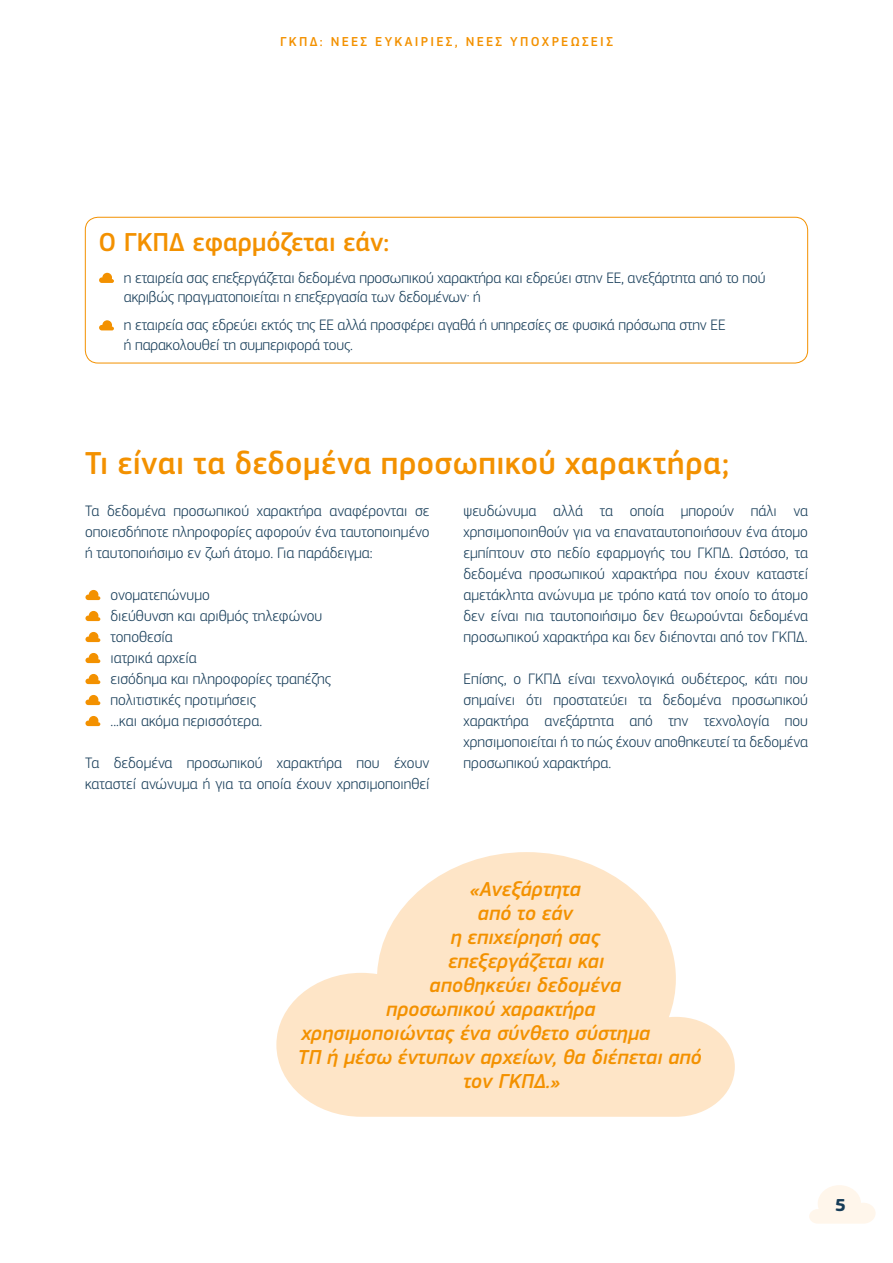
<style>
.page{position:relative;width:893px;height:1263px;background:#fff}
.page>*{position:absolute;margin:0;border:0;box-sizing:border-box;transform-origin:0 0}
.Title_2{font:500 33px "EC Square Sans Pro";letter-spacing:.01em;color:#f39100}
.Box_Title{font:500 27px "EC Square Sans Pro";color:#f39100}
.t1{font:italic 500 21px "EC Square Sans Pro";color:#f39100}
.t2{font:700 18px "EC Square Sans Pro";color:#163c58}
.Body{font:300 15.75px/21px "EC Square Sans Pro";color:#163c58}
.t3{font:500 13.5px "EC Square Sans Pro";letter-spacing:.17em;color:#f39100}
</style>
<div class="page">
<svg style="left:809px;top:1185px;width:67px;height:39px"></svg>
<svg style="left:276px;top:852px;width:459px;height:265px;fill:#fee5c7"></svg>
<div style="left:85px;top:217px;width:723px;height:146px;border:1px solid #f39100;border-radius:13px"></div>
<svg style="left:99px;top:273px;width:15px;height:10px"></svg>
<svg style="left:99px;top:320px;width:15px;height:10px"></svg>
<svg style="left:85px;top:590px;width:15px;height:10px"></svg>
<svg style="left:85px;top:611px;width:15px;height:10px"></svg>
<svg style="left:85px;top:632px;width:15px;height:10px"></svg>
<svg style="left:85px;top:653px;width:15px;height:10px"></svg>
<svg style="left:85px;top:674px;width:15px;height:10px"></svg>
<svg style="left:85px;top:695px;width:15px;height:10px"></svg>
<svg style="left:85px;top:716px;width:15px;height:10px"></svg>
<p class="t3" style="left:280px;top:34px;width:334px">ΓΚΠΔ: ΝΈ ΕΣ ΕΥΚΑΙΡΊ ΕΣ, ΝΈ ΕΣ ΥΠΟΧΡΕΏΣΕΙΣ</p>
<h2 class="Box_Title" style="left:98px;top:226px;width:292px">Ο ΓΚΠΔ εφαρμόζεται εάν:</h2>
<p class="Body" style="left:124px;top:268px;width:643px;line-height:19.5px">η εταιρεία σας επεξεργάζεται δεδομένα προσωπικού χαρακτήρα και εδρεύει στην ΕΕ, ανεξάρτητα από το πού ακριβώς πραγματοποιείται η επεξεργασία των δεδομένων· ή</p>
<p class="Body" style="left:124px;top:315px;width:603px;line-height:19.5px">η εταιρεία σας εδρεύει εκτός της ΕΕ αλλά προσφέρει αγαθά ή υπηρεσίες σε φυσικά πρόσωπα στην ΕΕ ή παρακολουθεί τη συμπεριφορά τους.</p>
<h2 class="Title_2" style="left:85px;top:444px;width:645px">Τι είναι τα δεδομένα προσωπικού χαρακτήρα;</h2>
<p class="Body" style="left:85px;top:500px;width:346px;text-align:justify">Τα δεδομένα προσωπικού χαρακτήρα αναφέρονται σε οποιεσδήποτε πληροφορίες αφορούν ένα ταυτοποιημένο ή ταυτοποιήσιμο εν ζωή άτομο. Για παράδειγμα:</p>
<p class="Body" style="left:111px;top:584px;width:101px">ονοματεπώνυμο</p>
<p class="Body" style="left:111px;top:605px;width:213px">διεύθυνση και αριθμός τηλεφώνου</p>
<p class="Body" style="left:111px;top:626px;width:64px">τοποθεσία</p>
<p class="Body" style="left:111px;top:647px;width:88px">ιατρικά αρχεία</p>
<p class="Body" style="left:111px;top:668px;width:222px">εισόδημα και πληροφορίες τραπέζης</p>
<p class="Body" style="left:111px;top:689px;width:147px">πολιτιστικές προτιμήσεις</p>
<p class="Body" style="left:111px;top:710px;width:152px">... και ακόμα περισσότερα.</p>
<p class="Body" style="left:85px;top:752px;width:346px">Τα δεδομένα προσωπικού χαρακτήρα που έχουν καταστεί ανώνυμα ή για τα οποία έχουν χρησιμοποιηθεί</p>
<p class="Body" style="left:464px;top:500px;width:346px;text-align:justify">ψευδώνυμα αλλά τα οποία μπορούν πάλι να χρησιμοποιηθούν για να επαναταυτοποιήσουν ένα άτομο εμπίπτουν στο πεδίο εφαρμογής του ΓΚΠΔ. Ωστόσο, τα δεδομένα προσωπικού χαρακτήρα που έχουν καταστεί αμετάκλητα ανώνυμα με τρόπο κατά τον οποίο το άτομο δεν είναι πια ταυτοποιήσιμο δεν θεωρούνται δεδομένα προσωπικού χαρακτήρα και δεν διέπονται από τον ΓΚΠΔ.</p>
<p class="Body" style="left:464px;top:668px;width:346px;text-align:justify">Επίσης, ο ΓΚΠΔ είναι τεχνολογικά ουδέτερος, κάτι που σημαίνει ότι προστατεύει τα δεδομένα προσωπικού χαρακτήρα ανεξάρτητα από την τεχνολογία που χρησιμοποιείται ή το πώς έχουν αποθηκευτεί τα δεδομένα προσωπικού χαρακτήρα.</p>
<h3 class="t1" style="left:470px;top:877px;width:113px">«Ανεξάρτητα</h3>
<h3 class="t1" style="left:478px;top:901px;width:97px">από το εάν</h3>
<h3 class="t1" style="left:451px;top:925px;width:151px">η επιχείρησή σας</h3>
<h3 class="t1" style="left:448px;top:949px;width:158px">επεξεργάζεται και</h3>
<h3 class="t1" style="left:430px;top:973px;width:193px">αποθηκεύει δεδομένα</h3>
<h3 class="t1" style="left:386px;top:997px;width:211px">προσωπικού χαρακτήρα</h3>
<h3 class="t1" style="left:301px;top:1021px;width:350px">χρησιμοποιώντας ένα σύνθετο σύστημα</h3>
<h3 class="t1" style="left:298px;top:1045px;width:405px">ΤΠ ή μέσω έντυπων αρχείων, θα διέπεται από</h3>
<h3 class="t1" style="left:463px;top:1069px;width:99px">τον ΓΚΠΔ.»</h3>
<p class="t2" style="left:835px;top:1194px;width:12px">5</p>
</div>
